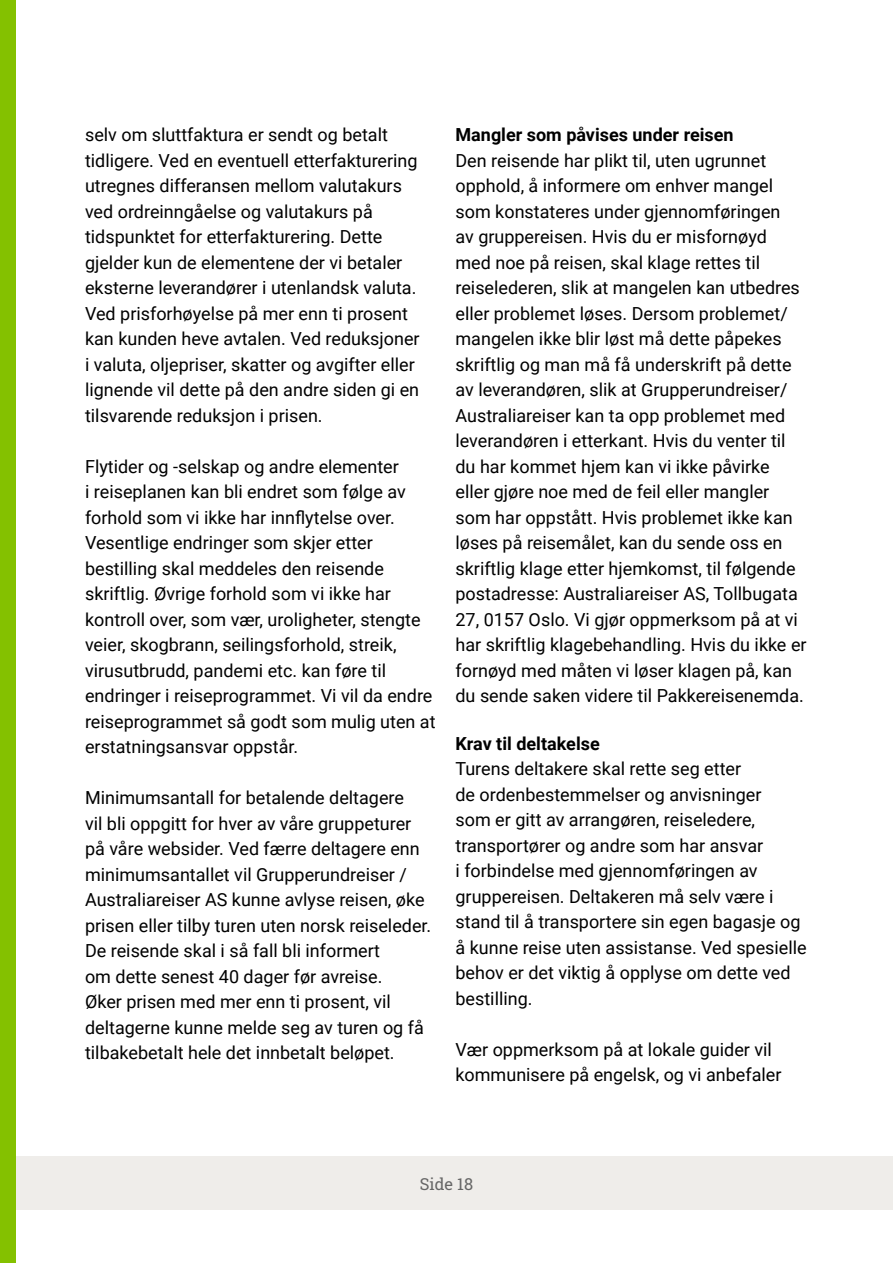
<style>
.page{position:relative;width:893px;height:1263px;background:#fff}
.page>*{position:absolute;margin:0;border:0;box-sizing:border-box;transform-origin:0 0}
.t1{font:18px/25.5px "Roboto";color:#000}
.t2{font:700 18px "Roboto";color:#000}
.t3{font:16.5px "Roboto Slab";color:#666}
</style>
<div class="page">
<div style="left:16px;top:1157px;width:877px;height:53px;background:#efedea"></div>
<div style="left:0;top:0;width:16px;height:1263px;background:#84c100"></div>
<p class="t1" style="left:85px;top:121px;width:336px">selv om sluttfaktura er sendt og betalt tidligere. Ved en eventuell etterfakturering utregnes differansen mellom valutakurs ved ordreinngåelse og valutakurs på tidspunktet for etterfakturering. Dette gjelder kun de elementene der vi betaler eksterne leverandører i utenlandsk valuta.<br>Ved prisforhøyelse på mer enn ti prosent kan kunden heve avtalen. Ved reduksjoner i valuta, oljepriser, skatter og avgifter eller lignende vil dette på den andre siden gi en tilsvarende reduksjon i prisen.</p>
<p class="t1" style="left:85px;top:453px;width:352px">Flytider og -selskap og andre elementer<br>i reiseplanen kan bli endret som følge av forhold som vi ikke har innflytelse over.<br>Vesentlige endringer som skjer etter bestilling skal meddeles den reisende skriftlig. Øvrige forhold som vi ikke har kontroll over, som vær, uroligheter, stengte veier, skogbrann, seilingsforhold, streik, virusutbrudd, pandemi etc. kan føre til endringer i reiseprogrammet. Vi vil da endre reiseprogrammet så godt som mulig uten at erstatningsansvar oppstår.</p>
<p class="t1" style="left:85px;top:784px;width:348px">Minimumsantall for betalende deltagere<br>vil bli oppgitt for hver av våre gruppeturer på våre websider. Ved færre deltagere enn minimumsantallet vil Grupperundreiser / Australiareiser AS kunne avlyse reisen, øke prisen eller tilby turen uten norsk reiseleder.<br>De reisende skal i så fall bli informert<br>om dette senest 40 dager før avreise.<br>Øker prisen med mer enn ti prosent, vil deltagerne kunne melde seg av turen og få tilbakebetalt hele det innbetalt beløpet.</p>
<p class="t2" style="left:455px;top:122px;width:280px">Mangler som påvises under reisen</p>
<p class="t1" style="left:455px;top:147px;width:353px">Den reisende har plikt til, uten ugrunnet opphold, å informere om enhver mangel som konstateres under gjennomføringen<br>av gruppereisen. Hvis du er misfornøyd med noe på reisen, skal klage rettes til reiselederen, slik at mangelen kan utbedres eller problemet løses. Dersom problemet/ mangelen ikke blir løst må dette påpekes skriftlig og man må få underskrift på dette av leverandøren, slik at Grupperundreiser/ Australiareiser kan ta opp problemet med leverandøren i etterkant. Hvis du venter til du har kommet hjem kan vi ikke påvirke eller gjøre noe med de feil eller mangler som har oppstått. Hvis problemet ikke kan løses på reisemålet, kan du sende oss en skriftlig klage etter hjemkomst, til følgende postadresse: Australiareiser AS, Tollbugata 27, 0157 Oslo. Vi gjør oppmerksom på at vi har skriftlig klagebehandling. Hvis du ikke er fornøyd med måten vi løser klagen på, kan du sende saken videre til Pakkereisenemda.</p>
<p class="t2" style="left:455px;top:730px;width:146px">Krav til deltakelse</p>
<p class="t1" style="left:455px;top:755px;width:353px">Turens deltakere skal rette seg etter<br>de ordenbestemmelser og anvisninger<br>som er gitt av arrangøren, reiseledere, transportører og andre som har ansvar<br>i forbindelse med gjennomføringen av gruppereisen. Deltakeren må selv være i stand til å transportere sin egen bagasje og å kunne reise uten assistanse. Ved spesielle behov er det viktig å opplyse om dette ved bestilling.</p>
<p class="t1" style="left:455px;top:1036px;width:327px">Vær oppmerksom på at lokale guider vil kommunisere på engelsk, og vi anbefaler</p>
<p class="t3" style="left:420px;top:1173px;width:55px">Side 18</p>
</div>
